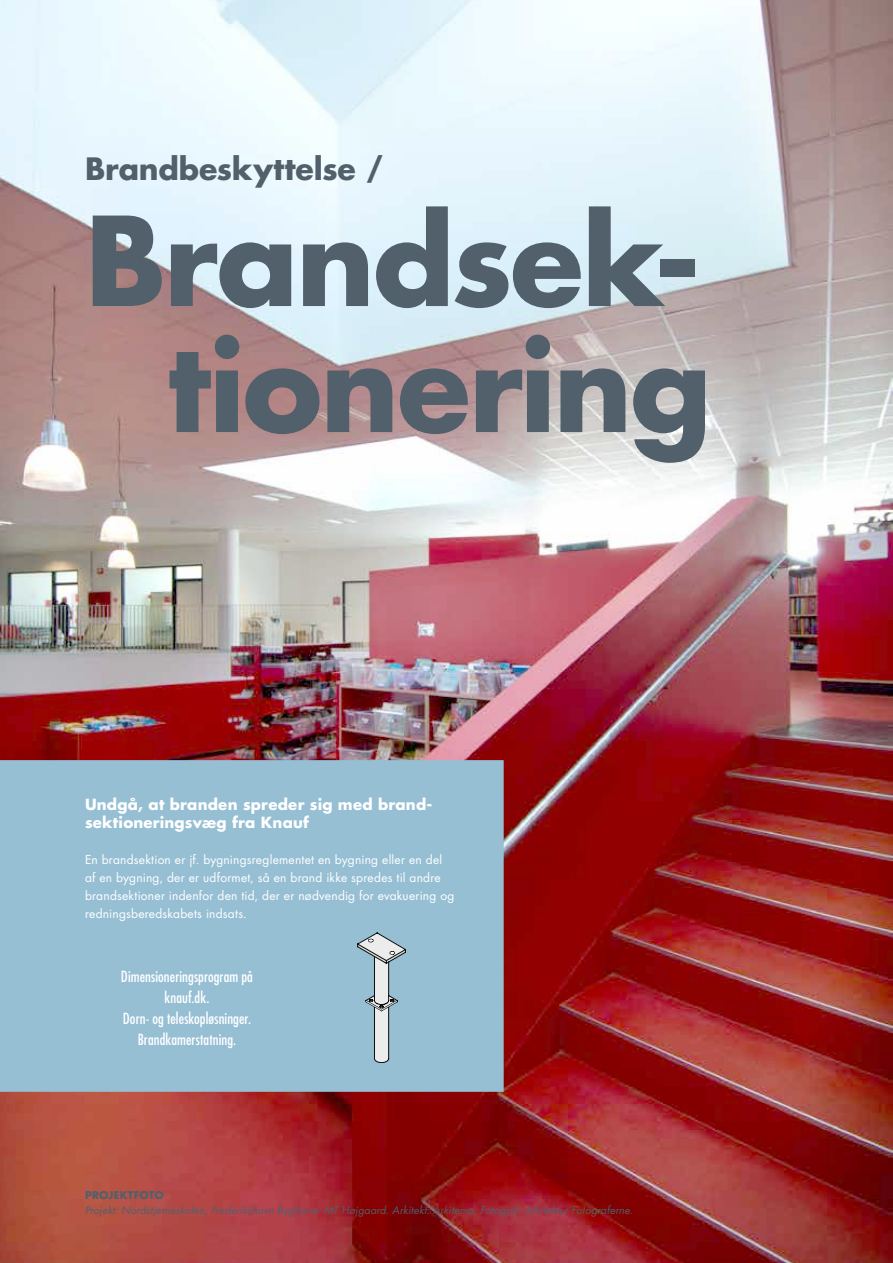
<style>
.page{position:relative;width:893px;height:1263px;background:#fff}
.page>*{position:absolute;margin:0;border:0;box-sizing:border-box;transform-origin:0 0}
.t1{font:700 120px/126px "Futura Std";letter-spacing:-.02em;color:#52606b;text-align:right}
.t2{font:700 30px "Futura Std";letter-spacing:-.005em;color:#52606b}
.t3{font:condensed 15px/21px "Futura Std";letter-spacing:.005em;color:#fff;text-align:center}
.t4{font:700 15px/18px "Futura Std";letter-spacing:.015em;color:#fff}
.t5{font:12px/18px "Futura Std";letter-spacing:.02em;color:#fff}
.t6{font:italic 10.5px "Futura Std";letter-spacing:.01em;color:#52606b}
.t7{font:700 10.5px "Futura Std";letter-spacing:.005em;color:#52606b}
</style>
<div class="page">
<img style="left:0;top:0;width:893px;height:1263px">
<div style="left:0;top:760px;width:504px;height:332px;background:#96bfd4"></div>
<svg style="left:358px;top:933px;width:48px;height:130px;background:#a5becb"></svg>
<h2 class="t2" style="left:85px;top:149px;width:300px">Brandbeskyttelse /</h2>
<h1 class="t1" style="left:85px;top:196px;width:628px">Brandsek&shy;tionering</h1>
<p class="t4" style="left:85px;top:795px;width:349px">Undgå, at branden spreder sig med brand&shy;sektioneringsvæg fra Knauf</p>
<p class="t5" style="left:85px;top:851px;width:371px">En brandsektion er jf. bygningsreglementet en bygning eller en del af en bygning, der er udformet, så en brand ikke spredes til andre brandsektioner indenfor den tid, der er nødvendig for evakuering og redningsberedskabets indsats.</p>
<p class="t3" style="left:121px;top:966px;width:134px">Dimensioneringsprogram på knauf.dk.<br>Dorn- og teleskopløsninger.<br>Brandkamerstatning.</p>
<p class="t7" style="left:85px;top:1188px;width:80px">PROJEKTFOTO</p>
<p class="t6" style="left:85px;top:1203px;width:549px">Projekt: Nordstjerneskolen, Frederikshavn Bygherre: MT Højgaard. Arkitekt: Arkitema. Fotograf: Arkitektur Fotograferne.</p>
</div>
